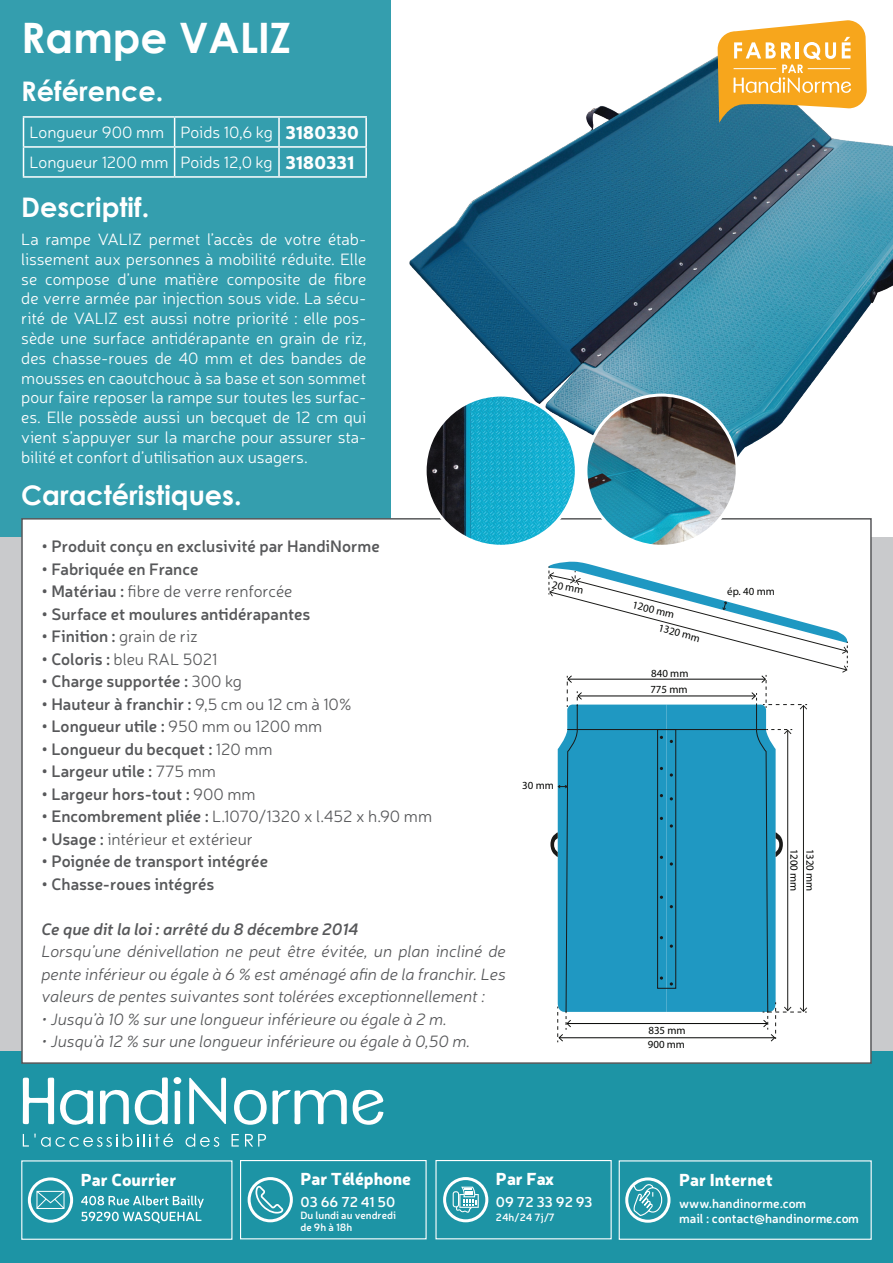
<style>
.page{position:relative;width:893px;height:1263px;background:#fff}
.page>*{position:absolute;margin:0;border:0;box-sizing:border-box;transform-origin:0 0}
.t1{font:700 42px "Century Gothic";color:#fff}
.t2{font:700 27px "Century Gothic";color:#fff}
.t3{font:900 17.1px "Neris";color:#fff}
.t4{font:300 16.5px/19.8px "Neris";color:#fff;text-align:justify}
.t5{font:600 16.5px "Neris";color:#57585a}
.t6{font:italic 300 16.5px/22.5px "Neris";color:#57585a;text-align:justify}
.t7{font:300 16.5px "Neris";color:#57585a}
.t8{font:italic 600 16.5px "Neris";color:#57585a}
.t9{font:600 14.4px "Neris";color:#fff}
.t10{font:600 12.75px/15.3px "Neris";color:#fff}
.t11{font:10.95px/16.5px "Myriad Pro";color:#040503}
.t12{font:600 10.5px/11.9px "Neris";color:#fff}
.s1{font-weight:900;font-size:18px}
.s2{font-weight:600}
.s3{font-weight:300}
</style>
<div class="page">
<div style="left:0;top:1044px;width:893px;height:219px;background:#1d94a5"></div>
<svg style="left:189px;top:1077px;width:37px;height:48px"></svg>
<svg style="left:23px;top:1077px;width:71px;height:48px"></svg>
<svg style="left:353px;top:1089px;width:31px;height:36px"></svg>
<svg style="left:100px;top:1077px;width:68px;height:48px"></svg>
<svg style="left:234px;top:1089px;width:113px;height:36px"></svg>
<svg style="left:175px;top:1090px;width:5px;height:35px"></svg>
<div style="left:174px;top:1077px;width:7px;height:7px;background:#fff;border-radius:50%"></div>
<svg style="left:232px;top:1134px;width:7px;height:12px"></svg>
<svg style="left:245px;top:1134px;width:21px;height:12px"></svg>
<svg style="left:185px;top:1133px;width:34px;height:14px"></svg>
<svg style="left:23px;top:1133px;width:150px;height:14px"></svg>
<svg style="left:36px;top:1191px;width:29px;height:18px"></svg>
<div style="left:28px;top:1177px;width:45px;height:46px;border:3px solid #fff;border-radius:50%"></div>
<div style="left:21px;top:1160px;width:211px;height:80px;border:1px solid #fff"></div>
<svg style="left:255px;top:1186px;width:28px;height:29px"></svg>
<div style="left:248px;top:1177px;width:45px;height:45px;border:3px solid #fff;border-radius:50%"></div>
<div style="left:240px;top:1160px;width:187px;height:79px;border:1px solid #fff"></div>
<svg style="left:633px;top:1183px;width:30px;height:34px"></svg>
<div style="left:625px;top:1177px;width:45px;height:46px;border:3px solid #fff;border-radius:50%"></div>
<div style="left:619px;top:1160px;width:253px;height:80px;border:1px solid #fff"></div>
<svg style="left:453px;top:1187px;width:26px;height:26px"></svg>
<div style="left:443px;top:1177px;width:45px;height:45px;border:3px solid #fff;border-radius:50%"></div>
<div style="left:435px;top:1160px;width:177px;height:79px;border:1px solid #fff"></div>
<svg style="left:81px;top:1195px;width:123px;height:28px"></svg>
<div style="left:0;top:0;width:390px;height:559px;background:#349eae"></div>
<div style="left:0;top:538px;width:893px;height:513px;background:#c9cacc"></div>
<div style="left:21px;top:518px;width:851px;height:546px;background:#fff;border:2px solid #57585a"></div>
<hr style="left:23px;top:116px;width:152px;height:2px;background:#fff">
<hr style="left:175px;top:116px;width:104px;height:2px;background:#fff">
<hr style="left:23px;top:146px;width:152px;height:2px;background:#fff">
<svg style="left:23px;top:118px;width:1px;height:58px"></svg>
<hr style="left:175px;top:146px;width:104px;height:2px;background:#fff">
<svg style="left:174px;top:118px;width:1px;height:58px"></svg>
<hr style="left:23px;top:176px;width:152px;height:2px;background:#fff">
<hr style="left:175px;top:176px;width:104px;height:2px;background:#fff">
<img style="left:269px;top:0;width:624px;height:520px">
<svg style="left:718px;top:20px;width:149px;height:103px"></svg>
<hr style="left:808px;top:68px;width:42px;height:1px;background:#fff">
<hr style="left:734px;top:68px;width:42px;height:1px;background:#fff">
<img style="left:425px;top:395px;width:151px;height:151px;border-radius:76px">
<div style="left:424px;top:394px;width:154px;height:154px;border:3px solid #fff;border-radius:50%"></div>
<img style="left:586px;top:395px;width:151px;height:151px;border-radius:76px">
<div style="left:584px;top:394px;width:155px;height:154px;border:3px solid #fff;border-radius:50%"></div>
<svg style="left:548px;top:561px;width:300px;height:481px"></svg>
<h1 class="t1" style="left:21px;top:6px;width:271px">Rampe VALIZ</h1>
<h2 class="t2" style="left:21px;top:71px;width:144px">Référence.</h2>
<p class="t4" style="left:30px;top:117px;width:331px;line-height:30px">Longueur 900 mm Poids 10,6 kg <span class="s1">3180330<br></span>Longueur 1200 mm Poids 12,0 kg <span class="s1">3180331</span></p>
<h2 class="t2" style="left:21px;top:186px;width:129px">Descriptif.</h2>
<p class="t4" style="left:21px;top:229px;width:347px">La rampe VALIZ permet l’accès de votre étab&shy;lissement aux personnes à mobilité réduite. Elle se compose d’une matière composite de fibre de verre armée par injection sous vide. La sécu&shy;rité de VALIZ est aussi notre priorité : elle pos&shy;sède une surface antidérapante en grain de riz, des chasse-roues de 40 mm et des bandes de mousses en caoutchouc à sa base et son sommet pour faire reposer la rampe sur toutes les surfac&shy;es. Elle possède aussi un becquet de 12 cm qui vient s’appuyer sur la marche pour assurer sta&shy;bilité et confort d’utilisation aux usagers.</p>
<h2 class="t2" style="left:21px;top:475px;width:222px">Caractéristiques.</h2>
<p class="t5" style="left:41px;top:535px;width:340px">• Produit conçu en exclusivité par HandiNorme</p>
<p class="t5" style="left:41px;top:557px;width:159px">• Fabriquée en France</p>
<p class="t7" style="left:41px;top:581px;width:253px"><span class="s2">• Matériau :</span> fibre de verre renforcée</p>
<p class="t5" style="left:41px;top:602px;width:271px">• Surface et moulures antidérapantes</p>
<p class="t5" style="left:41px;top:625px;width:158px">• Finition : <span class="s3">grain de riz</span></p>
<p class="t7" style="left:41px;top:648px;width:178px"><span class="s2">• Coloris :</span> bleu RAL 5021</p>
<p class="t5" style="left:41px;top:670px;width:202px">• Charge supportée : <span class="s3">300 kg</span></p>
<p class="t5" style="left:41px;top:692px;width:312px">• Hauteur à franchir : <span class="s3">9,5 cm ou 12 cm à 10%</span></p>
<p class="t5" style="left:41px;top:715px;width:282px">• Longueur utile : <span class="s3">950 mm ou 1200 mm</span></p>
<p class="t5" style="left:41px;top:737px;width:233px">• Longueur du becquet : <span class="s3">120 mm</span></p>
<p class="t5" style="left:41px;top:760px;width:176px">• Largeur utile : <span class="s3">775 mm</span></p>
<p class="t5" style="left:41px;top:782px;width:216px">• Largeur hors-tout : <span class="s3">900 mm</span></p>
<p class="t7" style="left:41px;top:806px;width:392px"><span class="s2">• Encombrement pliée :</span> L.1070/1320 x l.452 x h.90 mm</p>
<p class="t7" style="left:41px;top:828px;width:213px"><span class="s2">• Usage :</span> intérieur et extérieur</p>
<p class="t5" style="left:41px;top:850px;width:228px">• Poignée de transport intégrée</p>
<p class="t5" style="left:41px;top:873px;width:175px">• Chasse-roues intégrés</p>
<p class="t8" style="left:41px;top:917px;width:319px">Ce que dit la loi : arrêté du 8 décembre 2014</p>
<p class="t6" style="left:41px;top:940px;width:466px">Lorsqu’une dénivellation ne peut être évitée, un plan incliné de pente inférieur ou égale à 6 % est aménagé afin de la franchir. Les valeurs de pentes suivantes sont tolérées exceptionnellement :</p>
<p class="t6" style="left:41px;top:1007px;width:407px">• Jusqu’à 10 % sur une longueur inférieure ou égale à 2 m.</p>
<p class="t6" style="left:41px;top:1030px;width:430px">• Jusqu’à 12 % sur une longueur inférieure ou égale à 0,50 m.</p>
<p class="t11" style="left:554px;top:576px;width:33px;rotate:11deg">20 mm</p>
<p class="t11" style="left:522px;top:777px;width:33px">30 mm</p>
<p class="t11" style="left:635px;top:596px;width:44px;rotate:14deg">1200 mm</p>
<p class="t11" style="left:661px;top:619px;width:44px;rotate:15deg">1320 mm</p>
<p class="t11" style="left:650px;top:665px;width:40px">840 mm<br>775 mm</p>
<p class="t11" style="left:727px;top:582px;width:49px">ép. 40 mm</p>
<p class="t11" style="left:648px;top:1022px;width:39px">835 mm</p>
<p class="t11" style="left:648px;top:1036px;width:39px">900 mm</p>
<p class="t11" style="left:803px;top:848px;width:44px;rotate:90deg">1200 mm</p>
<p class="t11" style="left:818px;top:848px;width:44px;rotate:90deg">1320 mm</p>
<p class="t3" style="left:81px;top:1167px;width:97px">Par Courrier</p>
<p class="t3" style="left:300px;top:1166px;width:112px">Par Téléphone</p>
<p class="t9" style="left:300px;top:1192px;width:96px">03 66 72 41 50</p>
<p class="t12" style="left:300px;top:1209px;width:97px">Du lundi au vendredi de 9h à 18h</p>
<p class="t3" style="left:496px;top:1166px;width:60px">Par Fax</p>
<p class="t9" style="left:496px;top:1192px;width:98px">09 72 33 92 93</p>
<p class="t12" style="left:496px;top:1211px;width:60px">24h/24 7j/7</p>
<p class="t3" style="left:679px;top:1167px;width:95px">Par Internet</p>
<p class="t10" style="left:679px;top:1195px;width:181px">www.handinorme.com<br>mail : contact@handinorme.com</p>
</div>
